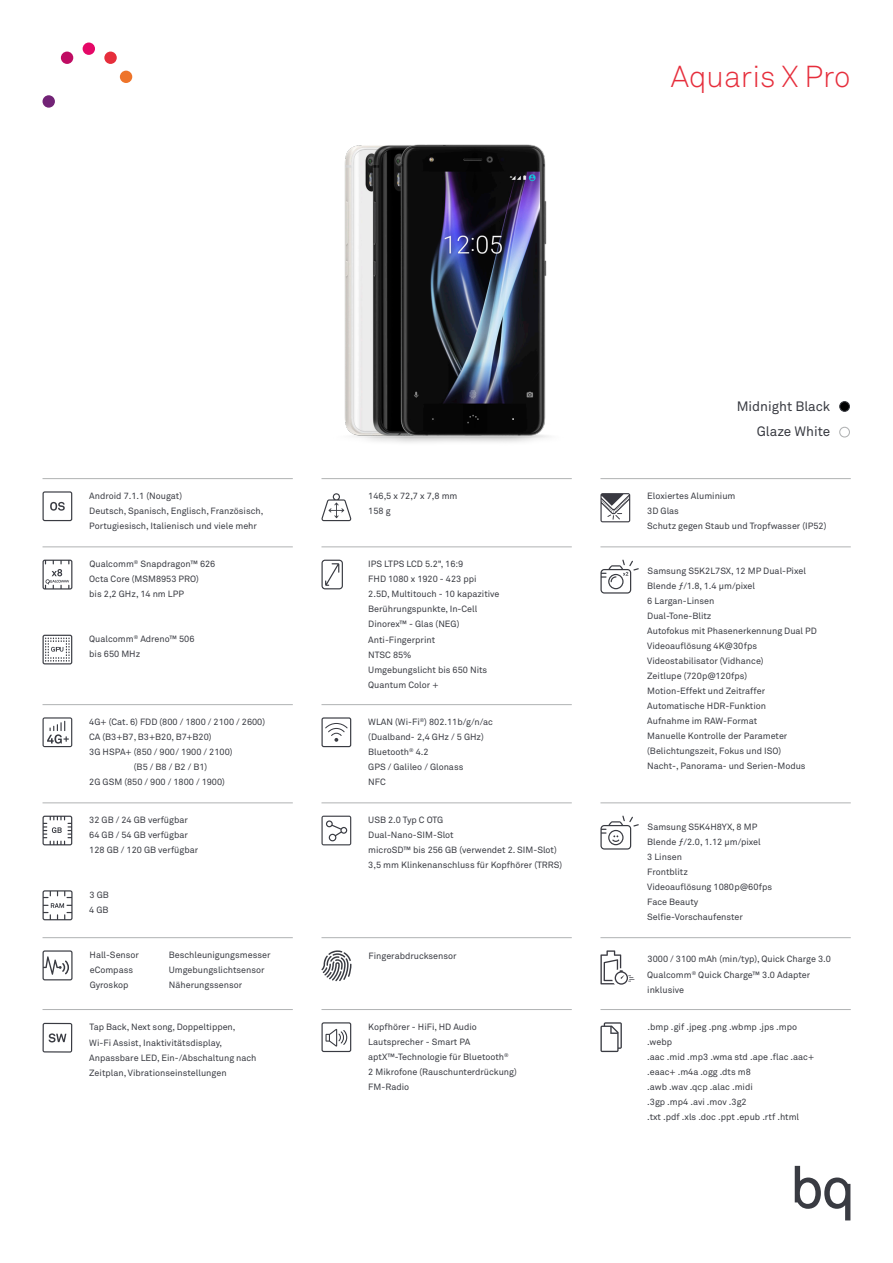
<style>
.page{position:relative;width:893px;height:1263px;background:#fff}
.page>*{position:absolute;margin:0;border:0;box-sizing:border-box;transform-origin:0 0}
.t1{font:300 30px "Akkurat Pro";color:#e62e3c}
.t2{font:13.5px "Akkurat Pro";color:#393b42}
.t3{font:9px/15px "Akkurat Pro";color:#393b42}
</style>
<div class="page">
<img style="left:344px;top:144px;width:205px;height:299px">
<div style="left:43px;top:95px;width:12px;height:13px;background:#722376;border-radius:50%"></div>
<div style="left:61px;top:52px;width:12px;height:12px;background:#bf0c63;border-radius:50%"></div>
<div style="left:83px;top:43px;width:12px;height:12px;background:#e50867;border-radius:50%"></div>
<div style="left:104px;top:52px;width:13px;height:12px;background:#e62e3c;border-radius:50%"></div>
<div style="left:120px;top:71px;width:12px;height:12px;background:#ee742a;border-radius:50%"></div>
<svg style="left:795px;top:1166px;width:55px;height:54px"></svg>
<hr style="left:43px;top:478px;width:250px;height:1px;background:#b0b2b3">
<hr style="left:321px;top:478px;width:251px;height:1px;background:#b0b2b3">
<hr style="left:600px;top:478px;width:251px;height:1px;background:#b0b2b3">
<hr style="left:43px;top:547px;width:250px;height:1px;background:#b0b2b3">
<hr style="left:321px;top:547px;width:251px;height:1px;background:#b0b2b3">
<hr style="left:600px;top:547px;width:251px;height:1px;background:#b0b2b3">
<hr style="left:43px;top:704px;width:250px;height:1px;background:#b0b2b3">
<hr style="left:321px;top:704px;width:251px;height:1px;background:#b0b2b3">
<hr style="left:43px;top:803px;width:250px;height:1px;background:#b0b2b3">
<hr style="left:321px;top:803px;width:251px;height:1px;background:#b0b2b3">
<hr style="left:600px;top:803px;width:251px;height:1px;background:#b0b2b3">
<hr style="left:43px;top:937px;width:250px;height:1px;background:#b0b2b3">
<hr style="left:321px;top:937px;width:251px;height:1px;background:#b0b2b3">
<hr style="left:600px;top:937px;width:251px;height:1px;background:#b0b2b3">
<hr style="left:43px;top:1009px;width:250px;height:1px;background:#b0b2b3">
<hr style="left:321px;top:1009px;width:251px;height:1px;background:#b0b2b3">
<hr style="left:600px;top:1009px;width:251px;height:1px;background:#b0b2b3">
<svg style="left:43px;top:491px;width:29px;height:30px"></svg>
<svg style="left:321px;top:493px;width:30px;height:28px"></svg>
<svg style="left:600px;top:493px;width:30px;height:29px"></svg>
<svg style="left:43px;top:560px;width:29px;height:29px"></svg>
<svg style="left:43px;top:635px;width:29px;height:29px"></svg>
<svg style="left:321px;top:560px;width:22px;height:29px"></svg>
<svg style="left:600px;top:559px;width:39px;height:35px"></svg>
<svg style="left:43px;top:717px;width:29px;height:30px"></svg>
<svg style="left:321px;top:717px;width:30px;height:30px"></svg>
<svg style="left:43px;top:816px;width:29px;height:29px"></svg>
<svg style="left:43px;top:890px;width:30px;height:30px"></svg>
<svg style="left:321px;top:816px;width:30px;height:29px"></svg>
<svg style="left:600px;top:815px;width:39px;height:34px"></svg>
<svg style="left:43px;top:950px;width:30px;height:30px"></svg>
<svg style="left:321px;top:950px;width:30px;height:31px"></svg>
<svg style="left:600px;top:950px;width:34px;height:35px"></svg>
<svg style="left:43px;top:1023px;width:29px;height:29px"></svg>
<svg style="left:321px;top:1022px;width:30px;height:30px"></svg>
<svg style="left:600px;top:1022px;width:22px;height:30px"></svg>
<div style="left:840px;top:402px;width:9px;height:9px;background:#000;border-radius:50%"></div>
<div style="left:839px;top:401px;width:11px;height:11px;border:1px solid #3a3c42;border-radius:50%"></div>
<div style="left:839px;top:427px;width:11px;height:10px;border:1px solid #b0b2b3;border-radius:50%"></div>
<p class="t1" style="left:671px;top:59px;width:181px">Aquaris X Pro</p>
<p class="t3" style="left:89px;top:488px;width:94px">Android 7.1.1 (Nougat)</p>
<p class="t3" style="left:89px;top:503px;width:176px">Deutsch, Spanisch, Englisch, Französisch,</p>
<p class="t3" style="left:89px;top:518px;width:169px">Portugiesisch, Italienisch und viele mehr</p>
<p class="t3" style="left:89px;top:557px;width:127px">Qualcomm<sup>®</sup> Snapdragon™ 626</p>
<p class="t3" style="left:89px;top:572px;width:111px">Octa Core (MSM8953 PRO)</p>
<p class="t3" style="left:89px;top:587px;width:96px">bis 2,2 GHz, 14 nm LPP</p>
<p class="t3" style="left:89px;top:632px;width:107px">Qualcomm<sup>®</sup> Adreno™ 506</p>
<p class="t3" style="left:89px;top:647px;width:52px">bis 650 MHz</p>
<p class="t3" style="left:89px;top:714px;width:177px">4G+ (Cat. 6) FDD (800 / 1800 / 2100 / 2600)</p>
<p class="t3" style="left:89px;top:729px;width:124px">CA (B3+B7, B3+B20, B7+B20)</p>
<p class="t3" style="left:134px;top:744px;width:100px;text-indent:-45px">3G HSPA+ (850 / 900/ 1900 / 2100) (B5 / B8 / B2 / B1)</p>
<p class="t3" style="left:89px;top:774px;width:137px">2G GSM (850 / 900 / 1800 / 1900)</p>
<p class="t3" style="left:89px;top:813px;width:100px">32 GB / 24 GB verfügbar</p>
<p class="t3" style="left:89px;top:828px;width:100px">64 GB / 54 GB verfügbar</p>
<p class="t3" style="left:89px;top:843px;width:110px">128 GB / 120 GB verfügbar</p>
<p class="t3" style="left:90px;top:887px;width:21px">3 GB</p>
<p class="t3" style="left:89px;top:902px;width:21px">4 GB</p>
<p class="t3" style="left:90px;top:948px;width:51px">Hall-Sensor</p>
<p class="t3" style="left:169px;top:948px;width:103px">Beschleunigungsmesser</p>
<p class="t3" style="left:90px;top:963px;width:45px">eCompass</p>
<p class="t3" style="left:169px;top:963px;width:97px">Umgebungslichtsensor</p>
<p class="t3" style="left:90px;top:978px;width:40px">Gyroskop</p>
<p class="t3" style="left:169px;top:978px;width:75px">Näherungssensor</p>
<p class="t3" style="left:90px;top:1020px;width:147px">Tap Back, Next song, Doppeltippen,</p>
<p class="t3" style="left:89px;top:1035px;width:134px">Wi-Fi Assist, Inaktivitätsdisplay,</p>
<p class="t3" style="left:89px;top:1050px;width:169px">Anpassbare LED, Ein-/Abschaltung nach</p>
<p class="t3" style="left:89px;top:1065px;width:139px">Zeitplan, Vibrationseinstellungen</p>
<p class="t3" style="left:368px;top:488px;width:91px">146,5 x 72,7 x 7,8 mm</p>
<p class="t3" style="left:368px;top:503px;width:24px">158 g</p>
<p class="t3" style="left:368px;top:557px;width:97px">IPS LTPS LCD 5.2", 16:9</p>
<p class="t3" style="left:368px;top:572px;width:110px">FHD 1080 x 1920 - 423 ppi</p>
<p class="t3" style="left:368px;top:587px;width:133px">2.5D, Multitouch - 10 kapazitive</p>
<p class="t3" style="left:368px;top:602px;width:111px">Berührungspunkte, In-Cell</p>
<p class="t3" style="left:368px;top:617px;width:93px">Dinorex™ - Glas (NEG)</p>
<p class="t3" style="left:368px;top:632px;width:68px">Anti-Fingerprint</p>
<p class="t3" style="left:368px;top:647px;width:45px">NTSC 85%</p>
<p class="t3" style="left:368px;top:662px;width:121px">Umgebungslicht bis 650 Nits</p>
<p class="t3" style="left:368px;top:677px;width:72px">Quantum Color +</p>
<p class="t3" style="left:368px;top:714px;width:126px">WLAN (Wi-Fi<sup>®</sup>) 802.11b/g/n/ac</p>
<p class="t3" style="left:368px;top:729px;width:117px">(Dualband- 2,4 GHz / 5 GHz)</p>
<p class="t3" style="left:368px;top:744px;width:62px">Bluetooth<sup>®</sup> 4.2</p>
<p class="t3" style="left:368px;top:759px;width:97px">GPS / Galileo / Glonass</p>
<p class="t3" style="left:368px;top:775px;width:19px">NFC</p>
<p class="t3" style="left:368px;top:813px;width:76px">USB 2.0 Typ C OTG</p>
<p class="t3" style="left:368px;top:828px;width:87px">Dual-Nano-SIM-Slot</p>
<p class="t3" style="left:368px;top:843px;width:190px">microSD™ bis 256 GB (verwendet 2. SIM-Slot)</p>
<p class="t3" style="left:368px;top:858px;width:195px">3,5 mm Klinkenanschluss für Kopfhörer (TRRS)</p>
<p class="t2" style="left:737px;top:398px;width:95px">Midnight Black</p>
<p class="t2" style="left:757px;top:423px;width:75px">Glaze White</p>
<p class="t3" style="left:647px;top:488px;width:90px">Eloxiertes Aluminium</p>
<p class="t3" style="left:647px;top:503px;width:33px">3D Glas</p>
<p class="t3" style="left:647px;top:518px;width:181px">Schutz gegen Staub und Tropfwasser (IP52)</p>
<p class="t3" style="left:648px;top:563px;width:160px">Samsung S5K2L7SX, 12 MP Dual-Pixel</p>
<p class="t3" style="left:647px;top:578px;width:109px">Blende ƒ/1.8, 1.4 µm/pixel</p>
<p class="t3" style="left:647px;top:593px;width:69px">6 Largan-Linsen</p>
<p class="t3" style="left:647px;top:608px;width:66px">Dual-Tone-Blitz</p>
<p class="t3" style="left:647px;top:623px;width:171px">Autofokus mit Phasenerkennung Dual PD</p>
<p class="t3" style="left:647px;top:638px;width:111px">Videoauflösung 4K@30fps</p>
<p class="t3" style="left:647px;top:653px;width:118px">Videostabilisator (Vidhance)</p>
<p class="t3" style="left:647px;top:668px;width:101px">Zeitlupe (720p@120fps)</p>
<p class="t3" style="left:647px;top:683px;width:120px">Motion-Effekt und Zeitraffer</p>
<p class="t3" style="left:647px;top:699px;width:120px">Automatische HDR-Funktion</p>
<p class="t3" style="left:647px;top:714px;width:111px">Aufnahme im RAW-Format</p>
<p class="t3" style="left:647px;top:729px;width:142px">Manuelle Kontrolle der Parameter</p>
<p class="t3" style="left:647px;top:744px;width:135px">(Belichtungszeit, Fokus und ISO)</p>
<p class="t3" style="left:647px;top:759px;width:160px">Nacht-, Panorama- und Serien-Modus</p>
<p class="t3" style="left:648px;top:819px;width:111px">Samsung S5K4H8YX, 8 MP</p>
<p class="t3" style="left:647px;top:834px;width:115px">Blende ƒ/2.0, 1.12 µm/pixel</p>
<p class="t3" style="left:647px;top:849px;width:36px">3 Linsen</p>
<p class="t3" style="left:647px;top:864px;width:42px">Frontblitz</p>
<p class="t3" style="left:647px;top:879px;width:127px">Videoauflösung 1080p@60fps</p>
<p class="t3" style="left:647px;top:894px;width:53px">Face Beauty</p>
<p class="t3" style="left:647px;top:909px;width:97px">Selfie-Vorschaufenster</p>
<p class="t3" style="left:368px;top:948px;width:90px">Fingerabdrucksensor</p>
<p class="t3" style="left:648px;top:952px;width:185px">3000 / 3100 mAh (min/typ), Quick Charge 3.0</p>
<p class="t3" style="left:647px;top:967px;width:164px">Qualcomm<sup>®</sup> Quick Charge™ 3.0 Adapter</p>
<p class="t3" style="left:647px;top:982px;width:38px">inklusive</p>
<p class="t3" style="left:368px;top:1019px;width:110px">Kopfhörer - HiFi, HD Audio</p>
<p class="t3" style="left:368px;top:1034px;width:103px">Lautsprecher - Smart PA</p>
<p class="t3" style="left:368px;top:1049px;width:142px">aptX™-Technologie für Bluetooth<sup>®</sup></p>
<p class="t3" style="left:368px;top:1064px;width:150px">2 Mikrofone (Rauschunterdrückung)</p>
<p class="t3" style="left:368px;top:1079px;width:42px">FM-Radio</p>
<p class="t3" style="left:648px;top:1019px;width:151px">.bmp .gif .jpeg .png .wbmp .jps .mpo</p>
<p class="t3" style="left:647px;top:1034px;width:26px">.webp</p>
<p class="t3" style="left:647px;top:1049px;width:168px">.aac .mid .mp3 .wma std .ape .flac .aac+</p>
<p class="t3" style="left:647px;top:1064px;width:105px">.eaac+ .m4a .ogg .dts m8</p>
<p class="t3" style="left:647px;top:1079px;width:107px">.awb .wav .qcp .alac .midi</p>
<p class="t3" style="left:647px;top:1094px;width:101px">.3gp .mp4 .avi .mov .3g2</p>
<p class="t3" style="left:647px;top:1109px;width:153px">.txt .pdf .xls .doc .ppt .epub .rtf .html</p>
</div>
